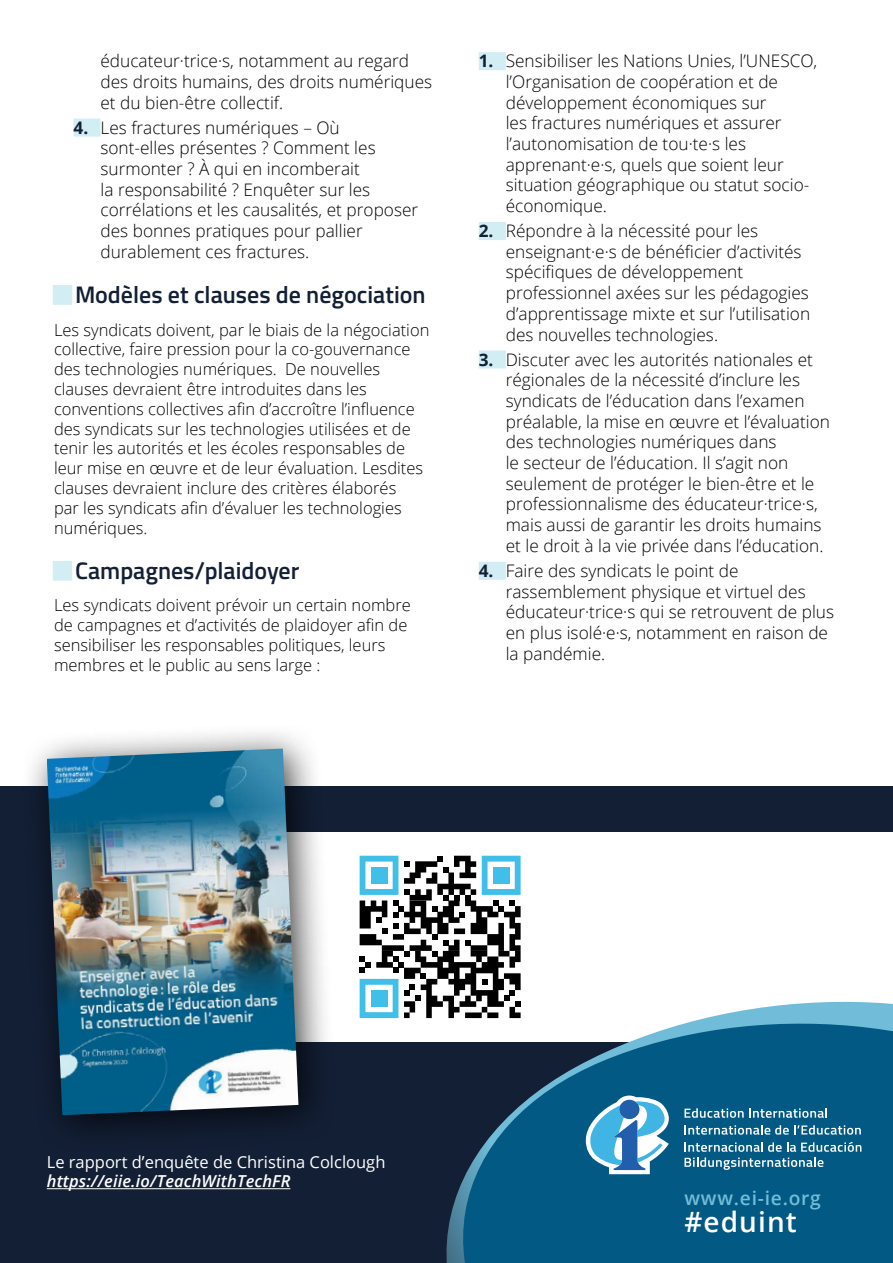
<style>
.page{position:relative;width:893px;height:1263px;background:#fff}
.page>*{position:absolute;margin:0;border:0;box-sizing:border-box;transform-origin:0 0}
.t1{font:600 27.9px "Open Sans";letter-spacing:.04em;color:#fff}
.t2{font:600 24px "Titillium";color:#131f35}
.t3{font:600 19.2px "Open Sans";letter-spacing:.04em;color:#71bdd9}
.t4{font:300 17.25px/20.7px "Open Sans";color:#000}
.t5{font:300 16.5px/19.8px "Open Sans";color:#000}
.t6{font:16.5px "Open Sans";color:#fff}
.t7{font:italic 600 16.5px "Open Sans";letter-spacing:.01em;color:#fff}
.s1{font-weight:700;color:#131f35}
</style>
<div class="page">
<div style="left:0;top:787px;width:893px;height:476px;background:#131f35"></div>
<div style="left:74px;top:119px;width:26px;height:18px;background:#d2edf4"></div>
<div style="left:53px;top:285px;width:19px;height:20px;background:#d2edf4"></div>
<div style="left:53px;top:561px;width:19px;height:20px;background:#d2edf4"></div>
<div style="left:479px;top:52px;width:27px;height:18px;background:#d2edf4"></div>
<div style="left:479px;top:222px;width:27px;height:18px;background:#d2edf4"></div>
<div style="left:479px;top:351px;width:27px;height:18px;background:#d2edf4"></div>
<div style="left:479px;top:562px;width:27px;height:18px;background:#d2edf4"></div>
<div style="left:93px;top:832px;width:800px;height:210px;background:#fff"></div>
<hr style="left:47px;top:1188px;width:243px;height:1px;background:#fff">
<div style="left:21px;top:722px;width:316px;height:432px;background:#000;opacity:.75"></div>
<img style="left:47px;top:748px;width:251px;height:367px">
<svg style="left:404px;top:1001px;width:489px;height:262px;fill:#025984"></svg>
<svg style="left:684px;top:1108px;width:143px;height:10px"></svg>
<svg style="left:684px;top:1125px;width:177px;height:10px;background:#538eab"></svg>
<svg style="left:684px;top:1142px;width:177px;height:28px;background:#377c9e"></svg>
<svg style="left:586px;top:1095px;width:83px;height:79px;background:#64a5c9"></svg>
<svg style="left:360px;top:856px;width:161px;height:162px"></svg>
<div style="left:371px;top:867px;width:16px;height:17px;background:#40bfe8"></div>
<div style="left:493px;top:867px;width:16px;height:17px;background:#40bfe8"></div>
<div style="left:371px;top:990px;width:16px;height:17px;background:#40bfe8"></div>
<p class="t4" style="left:100px;top:50px;width:333px">éducateur·trice·s, notamment au regard des droits humains, des droits numériques et du bien-être collectif.</p>
<p class="t4" style="left:100px;top:116px;width:319px;text-indent:-27px"><span class="s1">4.</span> Les fractures numériques – Où sont-elles présentes ? Comment les surmonter ? À qui en incomberait<br>la responsabilité ? Enquêter sur les corrélations et les causalités, et proposer des bonnes pratiques pour pallier durablement ces fractures.</p>
<h2 class="t2" style="left:75px;top:277px;width:352px">Modèles et clauses de négociation</h2>
<p class="t5" style="left:54px;top:319px;width:377px">Les syndicats doivent, par le biais de la négociation collective, faire pression pour la co-gouvernance des technologies numériques. De nouvelles clauses devraient être introduites dans les conventions collectives afin d’accroître l’influence des syndicats sur les technologies utilisées et de tenir les autorités et les écoles responsables de leur mise en œuvre et de leur évaluation. Lesdites clauses devraient inclure des critères élaborés<br>par les syndicats afin d’évaluer les technologies numériques.</p>
<h2 class="t2" style="left:75px;top:552px;width:226px">Campagnes/plaidoyer</h2>
<p class="t5" style="left:54px;top:595px;width:358px">Les syndicats doivent prévoir un certain nombre de campagnes et d’activités de plaidoyer afin de sensibiliser les responsables politiques, leurs membres et le public au sens large :</p>
<p class="t4" style="left:506px;top:50px;width:313px;text-indent:-27px"><span class="s1">1.</span> Sensibiliser les Nations Unies, l’UNESCO, l’Organisation de coopération et de développement économiques sur<br>les fractures numériques et assurer l’autonomisation de tou·te·s les apprenant·e·s, quels que soient leur situation géographique ou statut socio&shy;économique.</p>
<p class="t4" style="left:506px;top:220px;width:306px;text-indent:-27px"><span class="s1">2.</span> Répondre à la nécessité pour les enseignant·e·s de bénéficier d’activités spécifiques de développement professionnel axées sur les pédagogies d’apprentissage mixte et sur l’utilisation des nouvelles technologies.</p>
<p class="t4" style="left:506px;top:348px;width:326px;text-indent:-27px"><span class="s1">3.</span> Discuter avec les autorités nationales et régionales de la nécessité d’inclure les syndicats de l’éducation dans l’examen préalable, la mise en œuvre et l’évaluation des technologies numériques dans<br>le secteur de l’éducation. Il s’agit non seulement de protéger le bien-être et le professionnalisme des éducateur·trice·s, mais aussi de garantir les droits humains et le droit à la vie privée dans l’éducation.</p>
<p class="t4" style="left:506px;top:560px;width:330px;text-indent:-27px"><span class="s1">4.</span> Faire des syndicats le point de rassemblement physique et virtuel des éducateur·trice·s qui se retrouvent de plus en plus isolé·e·s, notamment en raison de la pandémie.</p>
<p class="t6" style="left:47px;top:1150px;width:340px">Le rapport d’enquête de Christina Colclough</p>
<p class="t7" style="left:47px;top:1170px;width:245px">https://eiie.io/TeachWithTechFR</p>
<p class="t3" style="left:684px;top:1184px;width:138px">www.ei-ie.org</p>
<h1 class="t1" style="left:684px;top:1203px;width:114px">#eduint</h1>
</div>
